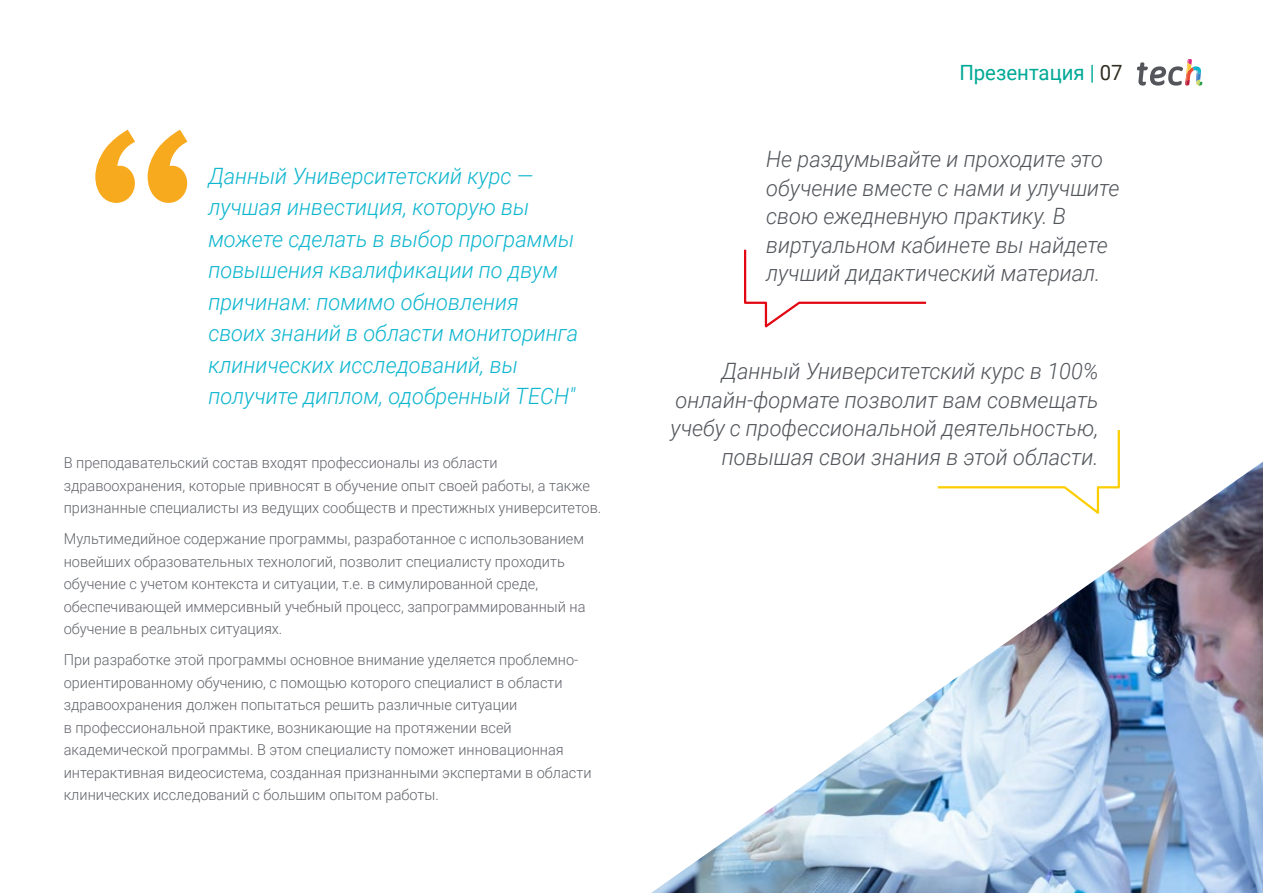
<style>
.page{position:relative;width:1263px;height:893px;background:#fff}
.page>*{position:absolute;margin:0;border:0;box-sizing:border-box;transform-origin:0 0}
.t1{font:italic 300 22.5px/28.5px "Roboto";color:#52555b;text-align:right}
.t2{font:italic 300 22.5px/31.5px "Roboto";color:#0fb6cf}
.t3{font:21px "Roboto";color:#00a996}
.t4{font:300 15px/22.5px "Roboto";color:#61646a}
.s1{color:#312e20}
</style>
<div class="page">
<svg style="left:95px;top:130px;width:92px;height:73px"></svg>
<svg style="left:1117px;top:430px;width:3px;height:31px"></svg>
<img style="left:651px;top:461px;width:612px;height:432px">
<svg style="left:744px;top:249px;width:183px;height:79px"></svg>
<svg style="left:1137px;top:59px;width:65px;height:27px"></svg>
<p class="t2" style="left:208px;top:159px;width:371px">Данный Университетский курс — лучшая инвестиция, которую вы можете сделать в выбор программы повышения квалификации по двум причинам: помимо обновления своих знаний в области мониторинга клинических исследований, вы получите диплом, одобренный TECH"</p>
<p class="t4" style="left:64px;top:451px;width:539px">В преподавательский состав входят профессионалы из области здравоохранения, которые привносят в обучение опыт своей работы, а также признанные специалисты из ведущих сообществ и престижных университетов.</p>
<p class="t4" style="left:64px;top:527px;width:523px">Мультимедийное содержание программы, разработанное с использованием новейших образовательных технологий, позволит специалисту проходить обучение с учетом контекста и ситуации, т.е. в симулированной среде, обеспечивающей иммерсивный учебный процесс, запрограммированный на обучение в реальных ситуациях.</p>
<p class="t4" style="left:64px;top:648px;width:529px">При разработке этой программы основное внимание уделяется проблемно&shy;ориентированному обучению, с помощью которого специалист в области здравоохранения должен попытаться решить различные ситуации<br>в профессиональной практике, возникающие на протяжении всей академической программы. В этом специалисту поможет инновационная интерактивная видеосистема, созданная признанными экспертами в области клинических исследований с большим опытом работы.</p>
<h2 class="t3" style="left:959px;top:57px;width:165px">Презентация | <span class="s1">07</span></h2>
<h1 class="t1" style="left:766px;top:144px;width:355px;text-align:left">Не раздумывайте и проходите это обучение вместе с нами и улучшите свою ежедневную практику. В виртуальном кабинете вы найдете лучший дидактический материал.</h1>
<h1 class="t1" style="left:670px;top:356px;width:430px">Данный Университетский курс в 100% онлайн-формате позволит вам совмещать учебу с профессиональной деятельностью, повышая свои знания в этой области.</h1>
</div>
